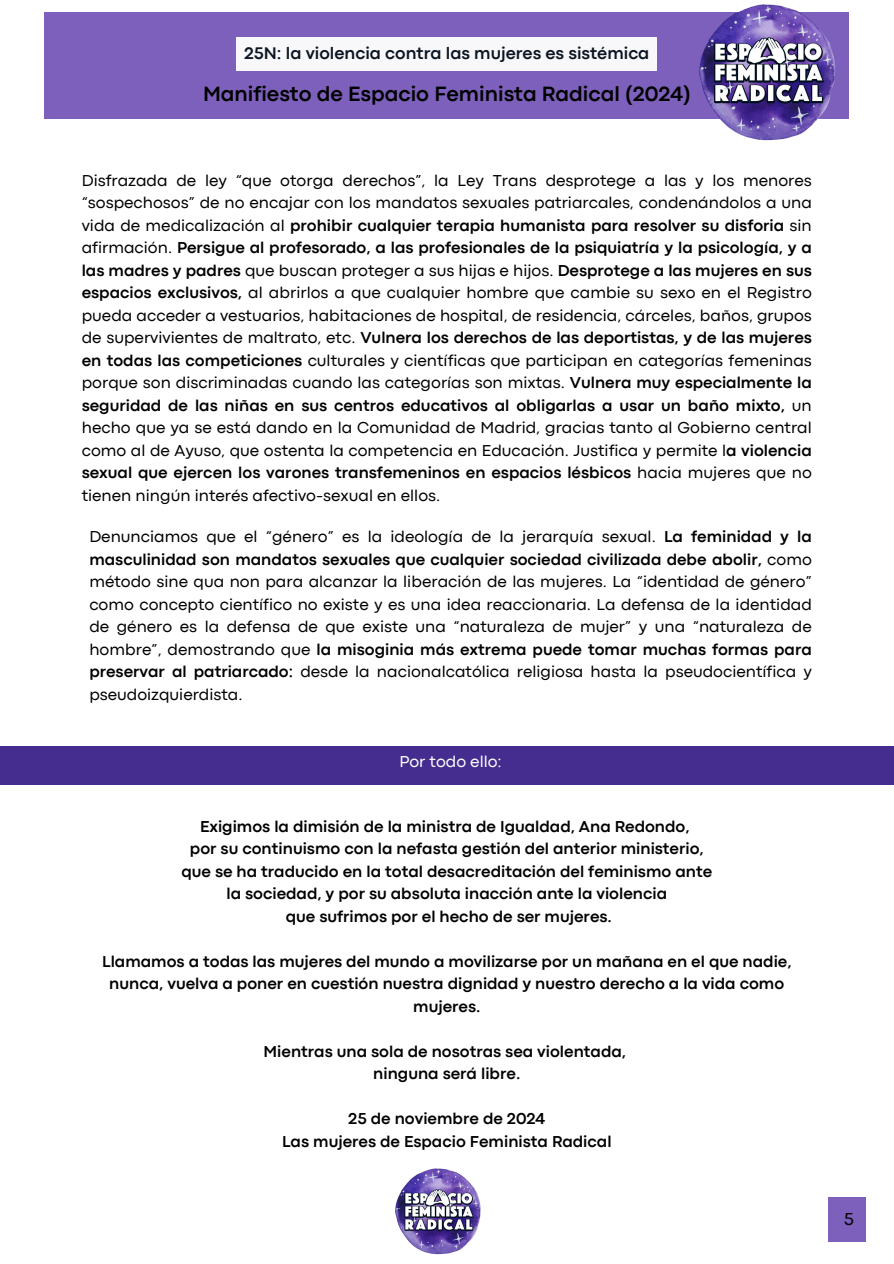
<style>
.page{position:relative;width:894px;height:1264px;background:#fff}
.page>*{position:absolute;margin:0;border:0;box-sizing:border-box;transform-origin:0 0}
.t1{font:700 21.6px "Codec Pro";color:#000}
.t2{font:18px "Codec Pro";color:#000}
.t3{font:700 17.55px "Codec Pro";color:#0b1622}
.t4{font:16.5px/22.5px "Codec Pro";color:#000;text-align:justify}
.t5{font:700 16.5px/22.5px "Codec Pro";color:#000;text-align:center}
.t6{font:16.5px "Codec Pro";color:#fff}
.s1{font-weight:700}
</style>
<div class="page">
<div style="left:0;top:746px;width:893px;height:38px;background:#452d90"></div>
<div style="left:45px;top:12px;width:803px;height:106px;background:#7c60bc"></div>
<img style="left:683px;top:4px;width:166px;height:137px">
<div style="left:237px;top:37px;width:419px;height:34px;background:#f8f7fa"></div>
<img style="left:395px;top:1168px;width:86px;height:87px">
<div style="left:827px;top:1197px;width:38px;height:45px;background:#7c60bc"></div>
<p class="t3" style="left:244px;top:47px;width:406px">25N: la violencia contra las mujeres es sistémica</p>
<p class="t1" style="left:203px;top:87px;width:489px">Manifiesto de Espacio Feminista Radical (2024)</p>
<h3 class="t4" style="left:82px;top:170px;width:731px">Disfrazada de ley “que otorga derechos”, la Ley Trans desprotege a las y los menores “sospechosos” de no encajar con los mandatos sexuales patriarcales, condenándolos a una vida de medicalización al <span class="s1">prohibir cualquier terapia humanista para resolver su disforia</span> sin afirmación. <span class="s1">Persigue al profesorado, a las profesionales de la psiquiatría y la psicología, y a las madres y padres</span> que buscan proteger a sus hijas e hijos. <span class="s1">Desprotege a las mujeres en sus espacios exclusivos,</span> al abrirlos a que cualquier hombre que cambie su sexo en el Registro pueda acceder a vestuarios, habitaciones de hospital, de residencia, cárceles, baños, grupos de supervivientes de maltrato, etc. <span class="s1">Vulnera los derechos de las deportistas, y de las mujeres en todas las competiciones</span> culturales y científicas que participan en categorías femeninas porque son discriminadas cuando las categorías son mixtas. <span class="s1">Vulnera muy especialmente la seguridad de las niñas en sus centros educativos al obligarlas a usar un baño mixto,</span> un hecho que ya se está dando en la Comunidad de Madrid, gracias tanto al Gobierno central como al de Ayuso, que ostenta la competencia en Educación. Justifica y permite l<span class="s1">a violencia sexual que ejercen los varones transfemeninos en espacios lésbicos</span> hacia mujeres que no tienen ningún interés afectivo-sexual en ellos.</h3>
<p class="t4" style="left:89px;top:527px;width:723px">Denunciamos que el “género” es la ideología de la jerarquía sexual. <span class="s1">La feminidad y la masculinidad son mandatos sexuales que cualquier sociedad civilizada debe abolir,</span> como método sine qua non para alcanzar la liberación de las mujeres. La “identidad de género” como concepto científico no existe y es una idea reaccionaria. La defensa de la identidad de género es la defensa de que existe una “naturaleza de mujer” y una “naturaleza de hombre”, demostrando que <span class="s1">la misoginia más extrema puede tomar muchas formas para preservar al patriarcado:</span> desde la nacionalcatólica religiosa hasta la pseudocientífica y pseudoizquierdista.</p>
<h2 class="t6" style="left:399px;top:756px;width:104px">Por todo ello:</h2>
<h3 class="t5" style="left:181px;top:816px;width:532px">Exigimos la dimisión de la ministra de Igualdad, Ana Redondo,<br>por su continuismo con la nefasta gestión del anterior ministerio, que se ha traducido en la total desacreditación del feminismo ante la sociedad, y por su absoluta inacción ante la violencia<br>que sufrimos por el hecho de ser mujeres.</h3>
<h3 class="t5" style="left:102px;top:951px;width:690px">Llamamos a todas las mujeres del mundo a movilizarse por un mañana en el que nadie, nunca, vuelva a poner en cuestión nuestra dignidad y nuestro derecho a la vida como mujeres.</h3>
<h3 class="t5" style="left:263px;top:1041px;width:364px">Mientras una sola de nosotras sea violentada, ninguna será libre.</h3>
<p class="t5" style="left:282px;top:1108px;width:331px">25 de noviembre de 2024<br>Las mujeres de Espacio Feminista Radical</p>
<p class="t2" style="left:843px;top:1212px;width:12px">5</p>
</div>
